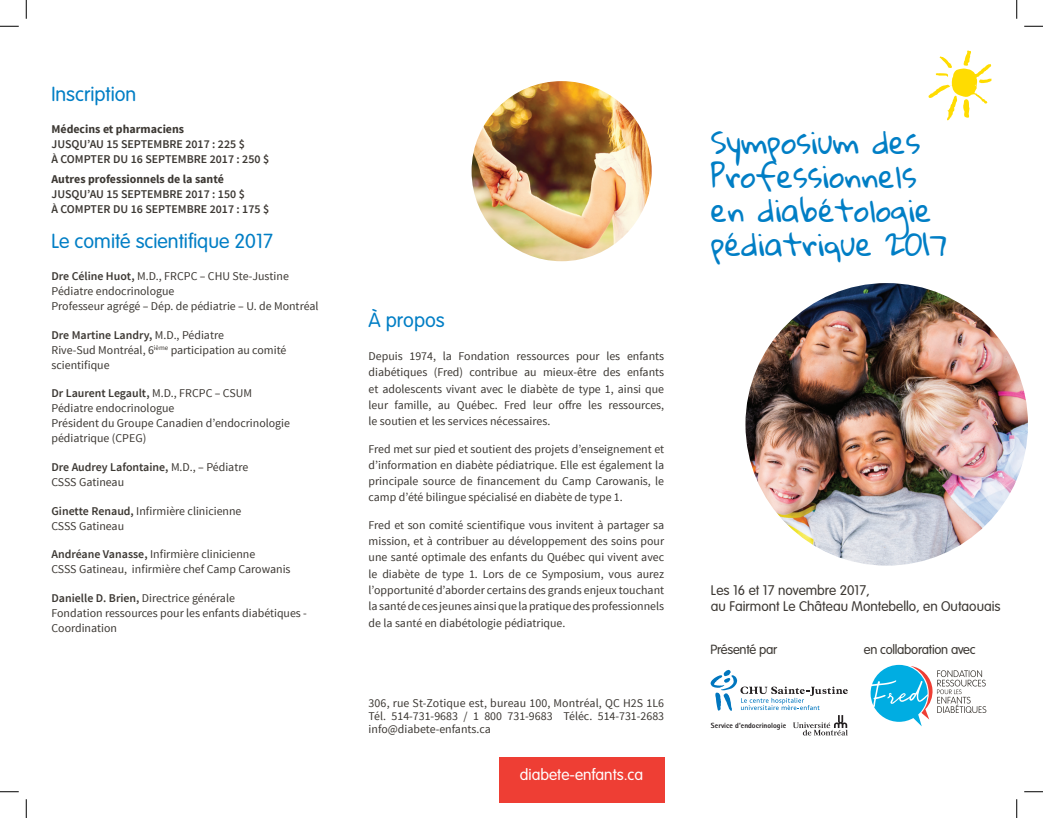
<style>
.page{position:relative;width:1043px;height:818px;background:#fff}
.page>*{position:absolute;margin:0;border:0;box-sizing:border-box;transform-origin:0 0}
.t1{font:30.25px/33.8px "Gloria Hallelujah";color:#007ec5}
.t2{font:300 20px "VAG Rounded";color:#007ec5}
.t3{font:300 15.62px "VAG Rounded";color:#fff}
.t4{font:300 13.75px/16.2px "VAG Rounded";color:#3c3833}
.t5{font:300 13px "VAG Rounded";letter-spacing:-.02em;color:#3c3833}
.t6{font:11.88px/16.2px "Source Sans Pro";color:#3c3833}
.t7{font:600 11.88px/15px "Source Sans Pro";color:#3c3833}
.t8{font:700 11.88px "Source Sans Pro";color:#3c3833}
.t9{font:800 7.5px "AT Rotis Sans Serif";color:#231f20}
.s1{font-weight:600}
</style>
<div class="page">
<svg style="left:928px;top:51px;width:63px;height:69px"></svg>
<img style="left:471px;top:81px;width:180px;height:180px;border-radius:90px">
<div style="left:499px;top:758px;width:165px;height:44px;background:#ee3e34"></div>
<svg style="left:870px;top:664px;width:116px;height:62px"></svg>
<img style="left:745px;top:283px;width:283px;height:282px;border-radius:141px">
<svg style="left:710px;top:669px;width:137px;height:66px"></svg>
<svg style="left:0;top:25px;width:19px;height:2px"></svg>
<svg style="left:1024px;top:25px;width:18px;height:2px"></svg>
<svg style="left:0;top:791px;width:19px;height:1px"></svg>
<svg style="left:1024px;top:791px;width:18px;height:1px"></svg>
<svg style="left:25px;top:0;width:2px;height:19px"></svg>
<svg style="left:25px;top:799px;width:2px;height:19px"></svg>
<svg style="left:1016px;top:0;width:1px;height:19px"></svg>
<svg style="left:1016px;top:799px;width:1px;height:19px"></svg>
<h2 class="t2" style="left:51px;top:82px;width:86px">Inscription</h2>
<p class="t8" style="left:51px;top:121px;width:134px">Médecins et pharmaciens</p>
<p class="t7" style="left:51px;top:137px;width:219px">JUSQU’AU 15 SEPTEMBRE 2017 : 225 $<br>À COMPTER DU 16 SEPTEMBRE 2017 : 250 $</p>
<p class="t8" style="left:51px;top:172px;width:174px">Autres professionnels de la santé</p>
<p class="t7" style="left:51px;top:187px;width:219px">JUSQU’AU 15 SEPTEMBRE 2017 : 150 $<br>À COMPTER DU 16 SEPTEMBRE 2017 : 175 $</p>
<h2 class="t2" style="left:51px;top:230px;width:223px">Le comité scientifique 2017</h2>
<p class="t6" style="left:51px;top:269px;width:268px;line-height:15px"><span class="s1">Dre Céline Huot,</span> M.D., FRCPC – CHU Ste-Justine<br>Pédiatre endocrinologue<br>Professeur agrégé – Dép. de pédiatrie – U. de Montréal</p>
<p class="t6" style="left:51px;top:327px;width:236px;line-height:15px"><span class="s1">Dre Martine Landry,</span> M.D., Pédiatre<br>Rive-Sud Montréal, 6<sup>ième</sup> participation au comité scientifique</p>
<p class="t6" style="left:51px;top:386px;width:240px;line-height:15px"><span class="s1">Dr Laurent Legault,</span> M.D., FRCPC – CSUM Pédiatre endocrinologue<br>Président du Groupe Canadien d’endocrinologie pédiatrique (CPEG)</p>
<p class="t6" style="left:51px;top:459px;width:198px;line-height:15px"><span class="s1">Dre Audrey Lafontaine,</span> M.D., – Pédiatre<br>CSSS Gatineau</p>
<p class="t6" style="left:51px;top:503px;width:191px;line-height:15px"><span class="s1">Ginette Renaud,</span> Infirmière clinicienne<br>CSSS Gatineau</p>
<p class="t6" style="left:51px;top:546px;width:240px;line-height:15px"><span class="s1">Andréane Vanasse,</span> Infirmière clinicienne<br>CSSS Gatineau, infirmière chef Camp Carowanis</p>
<p class="t6" style="left:51px;top:590px;width:257px;line-height:15px"><span class="s1">Danielle D. Brien,</span> Directrice générale<br>Fondation ressources pour les enfants diabétiques -<br>Coordination</p>
<h2 class="t2" style="left:368px;top:308px;width:78px">À propos</h2>
<p class="t6" style="left:368px;top:348px;width:297px;text-align:justify">Depuis 1974, la Fondation ressources pour les enfants diabétiques (Fred) contribue au mieux-être des enfants et adolescents vivant avec le diabète de type 1, ainsi que leur famille, au Québec. Fred leur offre les ressources, le soutien et les services nécessaires.</p>
<p class="t6" style="left:368px;top:441px;width:297px;text-align:justify">Fred met sur pied et soutient des projets d’enseignement et d’information en diabète pédiatrique. Elle est également la principale source de financement du Camp Carowanis, le camp d’été bilingue spécialisé en diabète de type 1.</p>
<p class="t6" style="left:368px;top:517px;width:297px;text-align:justify">Fred et son comité scientifique vous invitent à partager sa mission, et à contribuer au développement des soins pour une santé optimale des enfants du Québec qui vivent avec le diabète de type 1. Lors de ce Symposium, vous aurez l’opportunité d’aborder certains des grands enjeux touchant la santé de ces jeunes ainsi que la pratique des professionnels de la santé en diabétologie pédiatrique.</p>
<p class="t6" style="left:368px;top:696px;width:297px;line-height:13.1px;text-align:justify">306, rue St-Zotique est, bureau 100, Montréal, QC H2S 1L6<br>Tél. 514-731-9683 / 1 800 731-9683 Téléc. 514-731-2683 info@diabete-enfants.ca</p>
<h3 class="t3" style="left:520px;top:765px;width:125px">diabete-enfants.ca</h3>
<h1 class="t1" style="left:711px;top:127px;width:238px">Symposium des<br>Professionnels en diabétologie pédiatrique 2017</h1>
<p class="t4" style="left:711px;top:582px;width:291px">Les 16 et 17 novembre 2017,<br>au Fairmont Le Château Montebello, en Outaouais</p>
<p class="t5" style="left:710px;top:641px;width:68px">Présenté par</p>
<p class="t5" style="left:863px;top:641px;width:113px">en collaboration avec</p>
<p class="t9" style="left:711px;top:720px;width:77px">Service d’endocrinologie</p>
</div>
